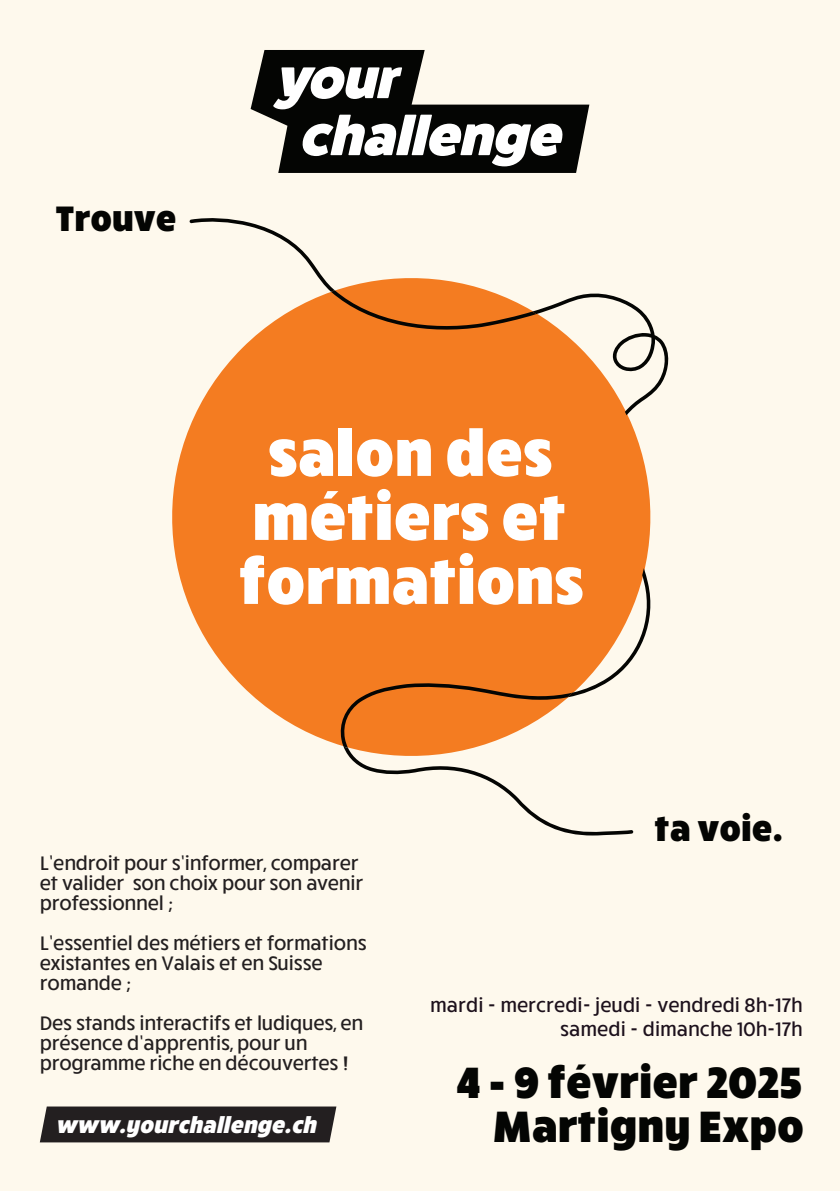
<style>
.page{position:relative;width:840px;height:1191px;background:#fff}
.page>*{position:absolute;margin:0;border:0;box-sizing:border-box;transform-origin:0 0}
.t1{font:900 65.4px/64px "Ruck Sack";color:#fff;text-align:center}
.t2{font:900 44.8px/44.8px "Ruck Sack";color:#040503;text-align:right}
.t3{font:900 36.2px "Ruck Sack";color:#040503}
.t4{font:italic 900 23.2px "Ruck Sack";color:#fff}
.t5{font:500 20px/20px "Ruck Sack";letter-spacing:-.01em;color:#231f20}
.t6{font:500 20px/24px "Ruck Sack";color:#1d111c;text-align:right}
</style>
<div class="page">
<div style="left:0;top:0;width:839px;height:1191px;background:#fef9ed"></div>
<div style="left:40px;top:1106px;width:296px;height:36px;background:#231f20"></div>
<svg style="left:172px;top:415px;width:479px;height:330px;background:#f58a38"></svg>
<svg style="left:189px;top:218px;width:480px;height:197px"></svg>
<svg style="left:338px;top:568px;width:313px;height:267px"></svg>
<svg style="left:250px;top:50px;width:339px;height:123px"></svg>
<svg style="left:273px;top:67px;width:129px;height:42px;background:#838483"></svg>
<svg style="left:301px;top:115px;width:263px;height:51px;background:#7a7b7a"></svg>
<h3 class="t3" style="left:56px;top:193px;width:122px">Trouve</h3>
<h1 class="t1" style="left:239px;top:417px;width:346px">salon des métiers et formations</h1>
<h3 class="t3" style="left:654px;top:803px;width:130px">ta voie.</h3>
<p class="t5" style="left:40px;top:852px;width:325px">L’endroit pour s’informer, comparer et valider son choix pour son avenir professionnel ;</p>
<p class="t5" style="left:40px;top:932px;width:328px">L’essentiel des métiers et formations existantes en Valais et en Suisse romande ;</p>
<p class="t5" style="left:40px;top:1012px;width:325px">Des stands interactifs et ludiques, en présence d’apprentis, pour un programme riche en découvertes !</p>
<p class="t4" style="left:55px;top:1108px;width:268px">www.yourchallenge.ch</p>
<p class="t6" style="left:430px;top:992px;width:374px">mardi - mercredi- jeudi - vendredi 8h-17h samedi - dimanche 10h-17h</p>
<h2 class="t2" style="left:456px;top:1056px;width:349px">4 - 9 février 2025<br>Martigny Expo</h2>
</div>
